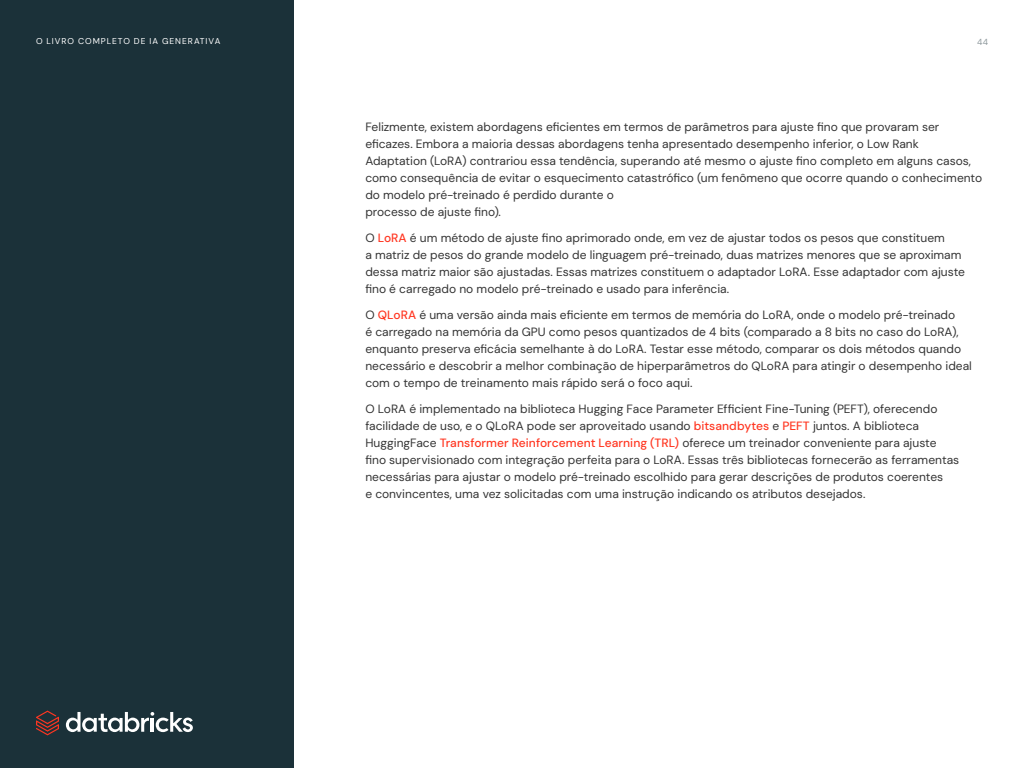
<style>
.page{position:relative;width:1024px;height:768px;background:#fff}
.page>*{position:absolute;margin:0;border:0;box-sizing:border-box;transform-origin:0 0}
.paragraph____body{font:12px/17px "DM Sans";color:#333}
.t1{font:8.8px "DM Sans";color:#8d989c}
.t2{font:8.5px "DM Sans";letter-spacing:.11em;color:#fff}
.s1{font-weight:500;color:#ff3621}
</style>
<div class="page">
<div style="left:0;top:0;width:293px;height:768px;background:#1b3139"></div>
<svg style="left:36px;top:711px;width:23px;height:24px"></svg>
<svg style="left:66px;top:712px;width:127px;height:20px"></svg>
<p class="t2" style="left:36px;top:36px;width:186px">O LIVRO COMPLETO DE IA GENERATIVA</p>
<p class="t1" style="left:977px;top:36px;width:12px">44</p>
<p class="paragraph____body" style="left:365px;top:118px;width:618px">Felizmente, existem abordagens eficientes em termos de parâmetros para ajuste fino que provaram ser eficazes. Embora a maioria dessas abordagens tenha apresentado desempenho inferior, o Low Rank Adaptation (LoRA) contrariou essa tendência, superando até mesmo o ajuste fino completo em alguns casos, como consequência de evitar o esquecimento catastrófico (um fenômeno que ocorre quando o conhecimento do modelo pré-treinado é perdido durante o<br>processo de ajuste fino).</p>
<p class="paragraph____body" style="left:365px;top:229px;width:601px">O <span class="s1">LoRA</span> é um método de ajuste fino aprimorado onde, em vez de ajustar todos os pesos que constituem<br>a matriz de pesos do grande modelo de linguagem pré-treinado, duas matrizes menores que se aproximam dessa matriz maior são ajustadas. Essas matrizes constituem o adaptador LoRA. Esse adaptador com ajuste fino é carregado no modelo pré-treinado e usado para inferência.</p>
<p class="paragraph____body" style="left:365px;top:306px;width:608px">O <span class="s1">QLoRA</span> é uma versão ainda mais eficiente em termos de memória do LoRA, onde o modelo pré-treinado<br>é carregado na memória da GPU como pesos quantizados de 4 bits (comparado a 8 bits no caso do LoRA), enquanto preserva eficácia semelhante à do LoRA. Testar esse método, comparar os dois métodos quando necessário e descobrir a melhor combinação de hiperparâmetros do QLoRA para atingir o desempenho ideal com o tempo de treinamento mais rápido será o foco aqui.</p>
<p class="paragraph____body" style="left:365px;top:400px;width:595px">O LoRA é implementado na biblioteca Hugging Face Parameter Efficient Fine-Tuning (PEFT), oferecendo facilidade de uso, e o QLoRA pode ser aproveitado usando <span class="s1">bitsandbytes</span> e <span class="s1">PEFT</span> juntos. A biblioteca HuggingFace <span class="s1">Transformer Reinforcement Learning (TRL)</span> oferece um treinador conveniente para ajuste fino supervisionado com integração perfeita para o LoRA. Essas três bibliotecas fornecerão as ferramentas necessárias para ajustar o modelo pré-treinado escolhido para gerar descrições de produtos coerentes<br>e convincentes, uma vez solicitadas com uma instrução indicando os atributos desejados.</p>
</div>
